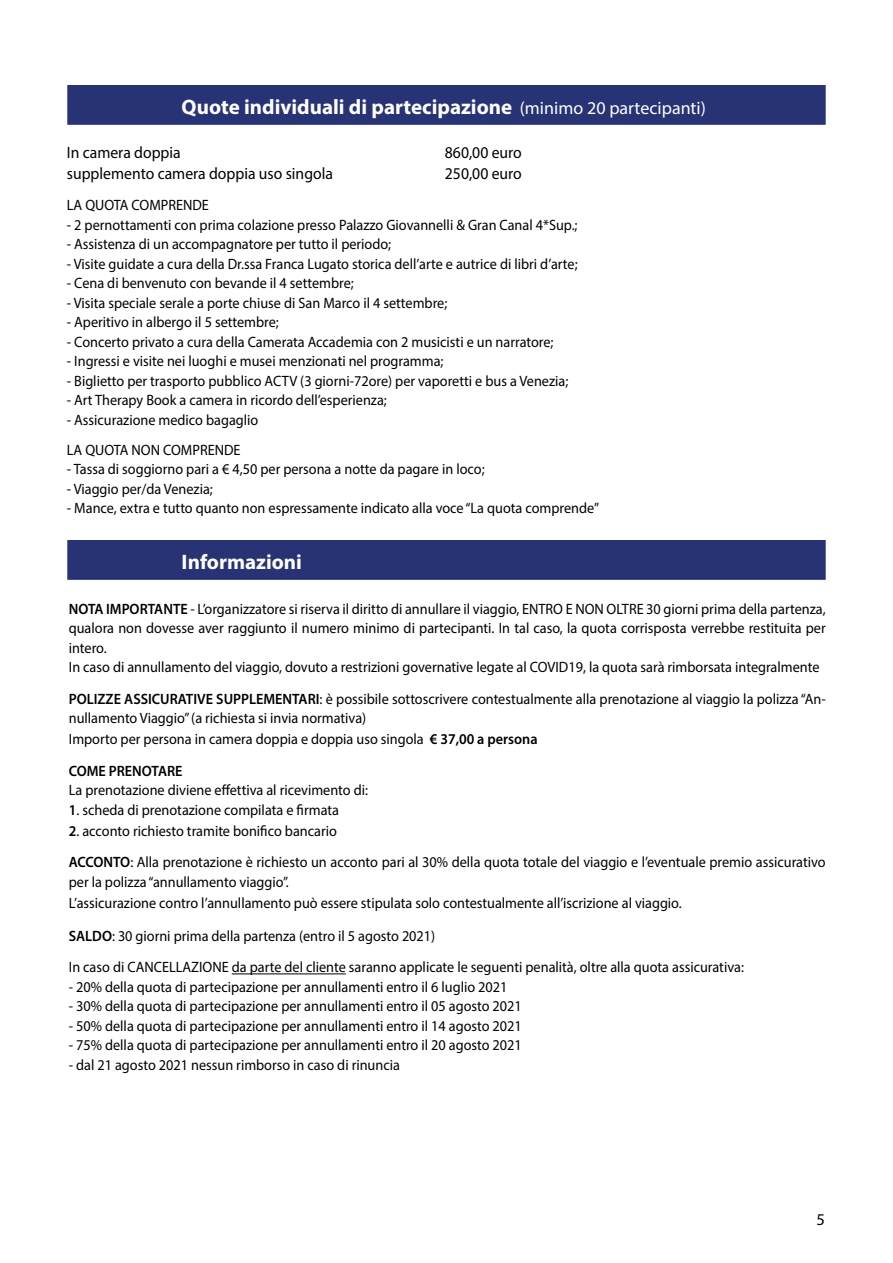
<style>
.page{position:relative;width:893px;height:1263px;background:#fff}
.page>*{position:absolute;margin:0;border:0;box-sizing:border-box;transform-origin:0 0}
.t1{font:700 21px "Myriad Pro";color:#fff}
.t2{font:16.5px "Myriad Pro";color:#000;scale:.95 1}
.t3{font:16.5px "Myriad Pro";color:#000}
.t4{font:15px/19.5px "Myriad Pro";color:#000;scale:.95 1}
.s1{font-weight:400;font-size:18px}
.s2{font-weight:600}
</style>
<div class="page">
<div style="left:68px;top:86px;width:757px;height:38px;background:#283376"></div>
<div style="left:67px;top:85px;width:759px;height:40px;border:2px solid #283376"></div>
<hr style="left:232px;top:973px;width:114px;height:1px;background:#000">
<div style="left:68px;top:541px;width:757px;height:38px;background:#283376"></div>
<div style="left:67px;top:540px;width:759px;height:40px;border:2px solid #283376"></div>
<h1 class="t1" style="left:182px;top:93px;width:526px">Quote individuali di partecipazione <span class="s1">(minimo 20 partecipanti)</span></h1>
<p class="t2" style="left:67px;top:142px;width:121px">In camera doppia</p>
<p class="t2" style="left:445px;top:142px;width:82px">860,00 euro</p>
<p class="t2" style="left:67px;top:163px;width:282px">supplemento camera doppia uso singola</p>
<p class="t2" style="left:445px;top:163px;width:82px">250,00 euro</p>
<p class="t4" style="left:67px;top:195px;width:151px">LA QUOTA COMPRENDE</p>
<p class="t4" style="left:67px;top:215px;width:539px">- 2 pernottamenti con prima colazione presso Palazzo Giovannelli &amp; Gran Canal 4*Sup.;</p>
<p class="t4" style="left:67px;top:234px;width:343px">- Assistenza di un accompagnatore per tutto il periodo;</p>
<p class="t4" style="left:67px;top:254px;width:539px">- Visite guidate a cura della Dr.ssa Franca Lugato storica dell’arte e autrice di libri d’arte;</p>
<p class="t4" style="left:67px;top:273px;width:303px">- Cena di benvenuto con bevande il 4 settembre;</p>
<p class="t4" style="left:67px;top:293px;width:402px">- Visita speciale serale a porte chiuse di San Marco il 4 settembre;</p>
<p class="t4" style="left:67px;top:312px;width:225px">- Aperitivo in albergo il 5 settembre;</p>
<p class="t4" style="left:67px;top:332px;width:514px">- Concerto privato a cura della Camerata Accademia con 2 musicisti e un narratore;</p>
<p class="t4" style="left:67px;top:351px;width:398px">- Ingressi e visite nei luoghi e musei menzionati nel programma;</p>
<p class="t4" style="left:67px;top:371px;width:529px">- Biglietto per trasporto pubblico ACTV (3 giorni-72ore) per vaporetti e bus a Venezia;</p>
<p class="t4" style="left:67px;top:390px;width:338px">- Art Therapy Book a camera in ricordo dell’esperienza;</p>
<p class="t4" style="left:67px;top:404px;width:203px;line-height:30px">- Assicurazione medico bagaglio<br>LA QUOTA NON COMPRENDE</p>
<p class="t4" style="left:67px;top:459px;width:441px">- Tassa di soggiorno pari a € 4,50 per persona a notte da pagare in loco;</p>
<p class="t4" style="left:67px;top:479px;width:155px">- Viaggio per/da Venezia;</p>
<p class="t4" style="left:67px;top:498px;width:562px">- Mance, extra e tutto quanto non espressamente indicato alla voce “La quota comprende”</p>
<h1 class="t1" style="left:182px;top:548px;width:122px">Informazioni</h1>
<p class="t4" style="left:69px;top:599px;width:798px"><span class="s2">NOTA IMPORTANTE</span> - L’organizzatore si riserva il diritto di annullare il viaggio, ENTRO E NON OLTRE 30 giorni prima della partenza, qualora non dovesse aver raggiunto il numero minimo di partecipanti. In tal caso, la quota corrisposta verrebbe restituita per intero.<br>In caso di annullamento del viaggio, dovuto a restrizioni governative legate al COVID19, la quota sarà rimborsata integralmente</p>
<p class="t4" style="left:69px;top:689px;width:798px"><span class="s2">POLIZZE ASSICURATIVE SUPPLEMENTARI</span>: è possibile sottoscrivere contestualmente alla prenotazione al viaggio la polizza “An&shy;nullamento Viaggio” (a richiesta si invia normativa)</p>
<p class="t4" style="left:69px;top:723px;width:495px;line-height:31.5px">Importo per persona in camera doppia e doppia uso singola <span class="s2">€ 37,00 a persona<br>COME PRENOTARE</span></p>
<p class="t4" style="left:69px;top:780px;width:317px">La prenotazione diviene effettiva al ricevimento di:</p>
<p class="t4" style="left:69px;top:800px;width:286px"><span class="s2">1</span>. scheda di prenotazione compilata e firmata</p>
<p class="t4" style="left:69px;top:815px;width:798px;line-height:31.5px"><span class="s2">2</span>. acconto richiesto tramite bonifico bancario<br><span class="s2">ACCONTO</span>: Alla prenotazione è richiesto un acconto pari al 30% della quota totale del viaggio e l’eventuale premio assicurativo</p>
<p class="t4" style="left:69px;top:871px;width:647px;line-height:21px">per la polizza “annullamento viaggio”.<br>L’assicurazione contro l’annullamento può essere stipulata solo contestualmente all’iscrizione al viaggio.</p>
<p class="t4" style="left:69px;top:920px;width:712px;line-height:31.5px"><span class="s2">SALDO</span>: 30 giorni prima della partenza (entro il 5 agosto 2021)<br>In caso di CANCELLAZIONE da parte del cliente saranno applicate le seguenti penalità, oltre alla quota assicurativa:</p>
<p class="t4" style="left:69px;top:977px;width:463px">- 20% della quota di partecipazione per annullamenti entro il 6 luglio 2021</p>
<p class="t4" style="left:69px;top:996px;width:478px">- 30% della quota di partecipazione per annullamenti entro il 05 agosto 2021</p>
<p class="t4" style="left:69px;top:1016px;width:478px">- 50% della quota di partecipazione per annullamenti entro il 14 agosto 2021</p>
<p class="t4" style="left:69px;top:1035px;width:478px">- 75% della quota di partecipazione per annullamenti entro il 20 agosto 2021</p>
<p class="t4" style="left:69px;top:1055px;width:350px">- dal 21 agosto 2021 nessun rimborso in caso di rinuncia</p>
<p class="t3" style="left:816px;top:1210px;width:10px">5</p>
</div>
